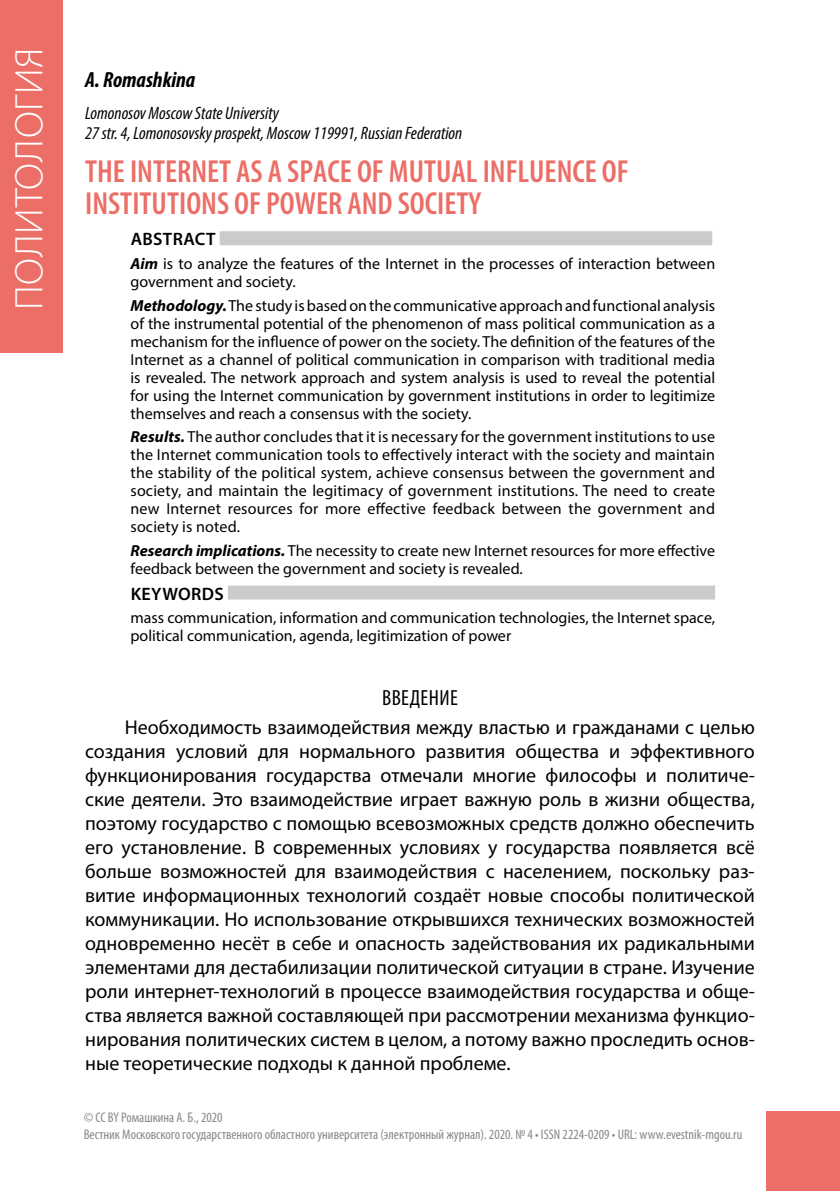
<style>
.page{position:relative;width:840px;height:1191px;background:#fff}
.page>*{position:absolute;margin:0;border:0;box-sizing:border-box;transform-origin:0 0}
.t1{font:300 40px "Myriad Pro";letter-spacing:.02em;color:#fff}
.t2{font:600 condensed 32px/32px "Myriad Pro";color:#eb6e67}
.t3{font:italic 700 condensed 22px "Myriad Pro";color:#000}
.t4{font:condensed 22px "Myriad Pro";letter-spacing:.02em;color:#000}
.t5{font:20px/24px "Myriad Pro";color:#000;text-align:justify}
.t6{font:italic condensed 18px/20px "Myriad Pro";color:#000}
.t7{font:600 18px "Myriad Pro";letter-spacing:.02em;color:#000}
.t8{font:16px/18px "Myriad Pro";color:#000}
.t9{font:condensed 14px/16.8px "Myriad Pro";color:#87888a}
.s1{font-weight:700;font-style:italic}
</style>
<div class="page">
<div style="left:765px;top:1111px;width:74px;height:80px;background:#eb6e67"></div>
<div style="left:0;top:0;width:62px;height:353px;background:#eb6e67"></div>
<div style="left:219px;top:231px;width:492px;height:14px;background:#c9cbcc"></div>
<div style="left:228px;top:585px;width:486px;height:14px;background:#c9cbcc"></div>
<h1 class="t1" style="left:5px;top:310px;width:265px;rotate:-90deg">политология</h1>
<h3 class="t3" style="left:85px;top:66px;width:112px">A. Romashkina</h3>
<p class="t6" style="left:85px;top:103px;width:378px">Lomonosov Moscow State University<br>27 str. 4, Lomonosovsky prospekt, Moscow 119991, Russian Federation</p>
<h2 class="t2" style="left:85px;top:155px;width:544px">THE INTERNET AS A SPACE OF MUTUAL INFLUENCE OF<br>INSTITUTIONS OF POWER AND SOCIETY</h2>
<p class="t7" style="left:131px;top:228px;width:86px">ABSTRACT</p>
<p class="t8" style="left:130px;top:254px;width:586px"><span class="s1">Aim</span> is to analyze the features of the Internet in the processes of interaction between government and society.</p>
<p class="t8" style="left:130px;top:296px;width:585px;text-align:justify"><span class="s1">Methodology.</span> The study is based on the communicative approach and functional analysis of the instrumental potential of the phenomenon of mass political communication as a mechanism for the influence of power on the society. The definition of the features of the Internet as a channel of political communication in comparison with traditional media is revealed. The network approach and system analysis is used to reveal the potential for using the Internet communication by government institutions in order to legitimize themselves and reach a consensus with the society.</p>
<p class="t8" style="left:130px;top:428px;width:585px;text-align:justify"><span class="s1">Results.</span> The author concludes that it is necessary for the government institutions to use the Internet communication tools to effectively interact with the society and maintain the stability of the political system, achieve consensus between the government and society, and maintain the legitimacy of government institutions. The need to create new Internet resources for more effective feedback between the government and society is noted.</p>
<p class="t8" style="left:130px;top:541px;width:585px"><span class="s1">Research implications.</span> The necessity to create new Internet resources for more effective feedback between the government and society is revealed.</p>
<p class="t7" style="left:131px;top:582px;width:95px">KEYWORDS</p>
<p class="t8" style="left:130px;top:608px;width:585px">mass communication, information and communication technologies, the Internet space, political communication, agenda, legitimization of power</p>
<h3 class="t4" style="left:382px;top:684px;width:77px">Введение</h3>
<p class="t5" style="left:85px;top:715px;width:671px;text-indent:40px">Необходимость взаимодействия между властью и гражданами с целью создания условий для нормального развития общества и эффективного функционирования государства отмечали многие философы и политиче&shy;ские деятели. Это взаимодействие играет важную роль в жизни общества, поэтому государство с помощью всевозможных средств должно обеспечить его установление. В современных условиях у государства появляется всё больше возможностей для взаимодействия с населением, поскольку раз&shy;витие информационных технологий создаёт новые способы политической коммуникации. Но использование открывшихся технических возможностей одновременно несёт в себе и опасность задействования их радикальными элементами для дестабилизации политической ситуации в стране. Изучение роли интернет-технологий в процессе взаимодействия государства и обще&shy;ства является важной составляющей при рассмотрении механизма функцио&shy;нирования политических систем в целом, а потому важно проследить основ&shy;ные теоретические подходы к данной проблеме.</p>
<p class="t9" style="left:84px;top:1109px;width:659px">© CC BY Ромашкина А. Б., 2020<br>Вестник Московского государственного областного университета (электронный журнал). 2020. № 4 • ISSN 2224-0209 • URL: www.evestnik-mgou.ru</p>
</div>
